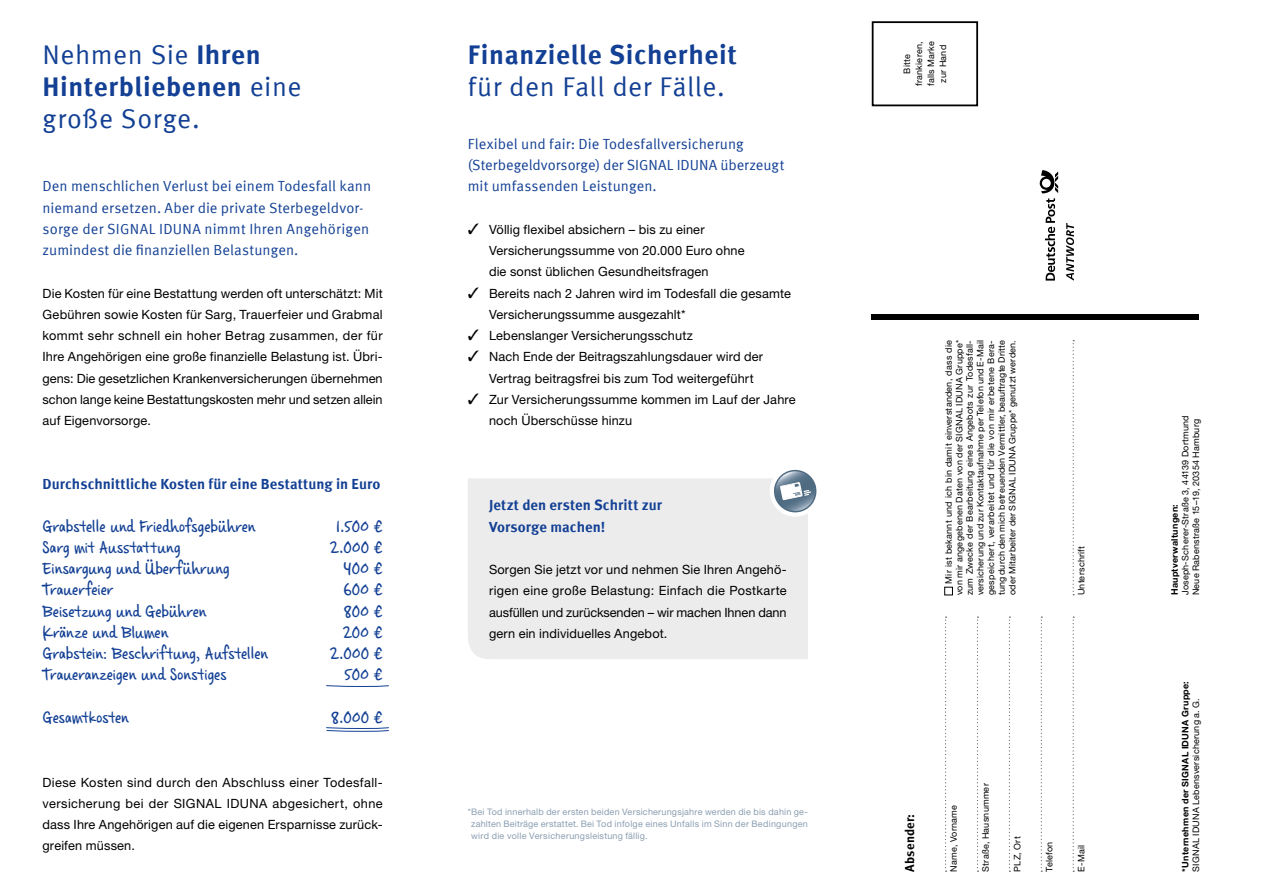
<style>
.page{position:relative;width:1263px;height:893px;background:#fff}
.page>*{position:absolute;margin:0;border:0;box-sizing:border-box;transform-origin:0 0}
.t1{font:27px "Meta Offc Pro Norm";letter-spacing:.02em;color:#134094}
.t2{font:700 27px "Meta Offc Pro";letter-spacing:.02em;color:#134094}
.t3{font:18px "Casino Hand";color:#134094}
.t4{font:14.7px/21.3px "Meta Offc Pro Norm";letter-spacing:.005em;color:#134094}
.t5{font:700 14.7px/21.3px "Meta Offc Pro";letter-spacing:.005em;color:#134094}
.t6{font:12.75px/21.3px "Helvetica Neue LTW1 G";letter-spacing:.01em;color:#000}
.t7{font:700 12.75px "Meta Offc Pro";letter-spacing:.015em;color:#000}
.t8{font:9px/10.6px "Helvetica Neue LTW1 G";letter-spacing:.025em;color:#000}
.t9{font:9px/11.7px "Helvetica Neue LTW1 G";letter-spacing:.03em;color:#8b9eb1;text-align:justify}
.t10{font:700 9px "Helvetica Neue LTW1 G";letter-spacing:.03em;color:#000}
.s1{font-family:"Meta Offc Pro";font-weight:700}
.s2{font-family:"Meta Offc Pro Norm";font-weight:400}
</style>
<div class="page">
<svg style="left:326px;top:727px;width:63px;height:5px"></svg>
<svg style="left:326px;top:685px;width:63px;height:2px"></svg>
<div style="left:468px;top:478px;width:340px;height:181px;background:#ececed"></div>
<div style="left:770px;top:466px;width:51px;height:51px;background:#fff;border-radius:50%"></div>
<svg style="left:771px;top:470px;width:46px;height:42px"></svg>
<div style="left:944px;top:587px;width:9px;height:8px;border:1px solid #000"></div>
<svg style="left:945px;top:617px;width:2px;height:255px"></svg>
<svg style="left:977px;top:617px;width:1px;height:255px"></svg>
<svg style="left:1009px;top:617px;width:1px;height:255px"></svg>
<svg style="left:1041px;top:617px;width:1px;height:255px"></svg>
<svg style="left:1072px;top:617px;width:2px;height:255px"></svg>
<svg style="left:1072px;top:340px;width:2px;height:255px"></svg>
<div style="left:872px;top:315px;width:327px;height:5px;background:#000"></div>
<svg style="left:1040px;top:170px;width:18px;height:111px"></svg>
<svg style="left:1066px;top:223px;width:8px;height:58px"></svg>
<div style="left:872px;top:21px;width:106px;height:85px;border:2px solid #000"></div>
<h1 class="t1" style="left:43px;top:34px;width:220px">Nehmen Sie <span class="s1">Ihren</span></h1>
<h1 class="t2" style="left:43px;top:65px;width:260px">Hinterbliebenen <span class="s2">eine</span></h1>
<h1 class="t1" style="left:43px;top:98px;width:159px">große Sorge.</h1>
<p class="t4" style="left:43px;top:175px;width:330px">Den menschlichen Verlust bei einem Todesfall kann niemand ersetzen. Aber die private Sterbegeldvor&shy;sorge der SIGNAL IDUNA nimmt Ihren Angehörigen zumindest die finanziellen Belastungen.</p>
<p class="t6" style="left:43px;top:282px;width:342px;text-align:justify">Die Kosten für eine Bestattung werden oft unterschätzt: Mit Gebühren sowie Kosten für Sarg, Trauerfeier und Grabmal kommt sehr schnell ein hoher Betrag zusammen, der für Ihre Angehörigen eine große finanzielle Belastung ist. Übri&shy;gens: Die gesetzlichen Krankenversicherungen übernehmen schon lange keine Bestattungskosten mehr und setzen allein auf Eigenvorsorge.</p>
<p class="t5" style="left:43px;top:472px;width:339px">Durchschnittliche Kosten für eine Bestattung in Euro</p>
<h2 class="t3" style="left:43px;top:515px;width:215px">Grabstelle und Friedhofsgebühren</h2>
<h2 class="t3" style="left:336px;top:515px;width:48px">1.500 €</h2>
<h2 class="t3" style="left:43px;top:536px;width:140px">Sarg mit Ausstattung</h2>
<h2 class="t3" style="left:330px;top:536px;width:54px">2.000 €</h2>
<h2 class="t3" style="left:43px;top:558px;width:189px">Einsargung und Überführung</h2>
<h2 class="t3" style="left:343px;top:558px;width:41px">400 €</h2>
<h2 class="t3" style="left:43px;top:579px;width:72px">Trauerfeier</h2>
<h2 class="t3" style="left:343px;top:579px;width:41px">600 €</h2>
<h2 class="t3" style="left:43px;top:600px;width:166px">Beisetzung und Gebühren</h2>
<h2 class="t3" style="left:344px;top:600px;width:40px">800 €</h2>
<h2 class="t3" style="left:43px;top:621px;width:128px">Kränze und Blumen</h2>
<h2 class="t3" style="left:343px;top:621px;width:42px">200 €</h2>
<h2 class="t3" style="left:43px;top:643px;width:227px">Grabstein: Beschriftung, Aufstellen</h2>
<h2 class="t3" style="left:330px;top:643px;width:54px">2.000 €</h2>
<h2 class="t3" style="left:43px;top:664px;width:186px">Traueranzeigen und Sonstiges</h2>
<h2 class="t3" style="left:344px;top:664px;width:40px">500 €</h2>
<h2 class="t3" style="left:43px;top:706px;width:88px">Gesamtkosten</h2>
<h2 class="t3" style="left:331px;top:706px;width:53px">8.000 €</h2>
<p class="t6" style="left:43px;top:771px;width:342px;text-align:justify">Diese Kosten sind durch den Abschluss einer Todesfall&shy;versicherung bei der SIGNAL IDUNA abgesichert, ohne dass Ihre Angehörigen auf die eigenen Ersparnisse zurück&shy;greifen müssen.</p>
<h1 class="t2" style="left:468px;top:33px;width:271px">Finanzielle Sicherheit</h1>
<h1 class="t1" style="left:468px;top:66px;width:259px">für den Fall der Fälle.</h1>
<p class="t4" style="left:468px;top:132px;width:318px">Flexibel und fair: Die Todesfallversicherung (Sterbegeldvorsorge) der SIGNAL IDUNA überzeugt mit umfassenden Leistungen.</p>
<p class="t6" style="left:489px;top:219px;width:257px;text-indent:-21px">✓ Völlig flexibel absichern – bis zu einer<br>Versicherungssumme von 20.000 Euro ohne die sonst üblichen Gesundheitsfragen</p>
<p class="t6" style="left:489px;top:282px;width:303px;text-indent:-21px">✓ Bereits nach 2 Jahren wird im Todesfall die gesamte<br>Versicherungssumme ausgezahlt*</p>
<p class="t6" style="left:468px;top:325px;width:227px">✓ Lebenslanger Versicherungsschutz</p>
<p class="t6" style="left:489px;top:346px;width:276px;text-indent:-21px">✓ Nach Ende der Beitragszahlungsdauer wird der<br>Vertrag beitragsfrei bis zum Tod weitergeführt</p>
<p class="t6" style="left:489px;top:389px;width:308px;text-indent:-21px">✓ Zur Versicherungssumme kommen im Lauf der Jahre noch Überschüsse hinzu</p>
<p class="t5" style="left:489px;top:494px;width:174px">Jetzt den ersten Schritt zur<br>Vorsorge machen!</p>
<p class="t6" style="left:489px;top:559px;width:299px;text-align:justify">Sorgen Sie jetzt vor und nehmen Sie Ihren Angehö&shy;rigen eine große Belastung: Einfach die Postkarte ausfüllen und zurücksenden – wir machen Ihnen dann gern ein individuelles Angebot.</p>
<p class="t9" style="left:471px;top:806px;width:338px;text-indent:-3px">*Bei Tod innerhalb der ersten beiden Versicherungsjahre werden die bis dahin ge&shy;zahlten Beiträge erstattet. Bei Tod infolge eines Unfalls im Sinn der Bedingungen wird die volle Versicherungsleistung fällig.</p>
<p class="t8" style="left:901px;top:86px;width:47px;line-height:12px;text-align:center;rotate:-90deg">Bitte frankieren, falls Marke zur Hand</p>
<p class="t8" style="left:943px;top:595px;width:257px;text-align:justify;text-indent:12px;rotate:-90deg">Mir ist bekannt und ich bin damit einverstanden, dass die von mir angegebenen Daten von der SIGNAL IDUNA Gruppe* zum Zwecke der Bearbeitung eines Angebots zur Todesfall&shy;versicherung und zur Kontaktaufnahme per Telefon und E-Mail gespeichert, verarbeitet und für die von mir erbetene Bera&shy;tung durch den mich betreuenden Vermittler, beauftragte Dritte oder Mitarbeiter der SIGNAL IDUNA Gruppe* genutzt werden.</p>
<p class="t8" style="left:1076px;top:595px;width:51px;rotate:-90deg">Unterschrift</p>
<p class="t7" style="left:900px;top:872px;width:60px;rotate:-90deg">Absender:</p>
<p class="t8" style="left:948px;top:872px;width:68px;rotate:-90deg">Name, Vorname</p>
<p class="t8" style="left:980px;top:872px;width:90px;rotate:-90deg">Straße, Hausnummer</p>
<p class="t8" style="left:1012px;top:872px;width:37px;rotate:-90deg">PLZ, Ort</p>
<p class="t8" style="left:1044px;top:872px;width:32px;rotate:-90deg">Telefon</p>
<p class="t8" style="left:1076px;top:872px;width:28px;rotate:-90deg">E-Mail</p>
<p class="t8" style="left:1180px;top:595px;width:181px;rotate:-90deg">Joseph-Scherer-Straße 3, 44139 Dortmund<br>Neue Rabenstraße 15–19, 20354 Hamburg</p>
<p class="t10" style="left:1169px;top:595px;width:93px;rotate:-90deg">Hauptverwaltungen:</p>
<p class="t10" style="left:1180px;top:872px;width:192px;rotate:-90deg">*Unternehmen der SIGNAL IDUNA Gruppe:</p>
<p class="t8" style="left:1190px;top:872px;width:175px;rotate:-90deg">SIGNAL IDUNA Lebensversicherung a. G.</p>
</div>
